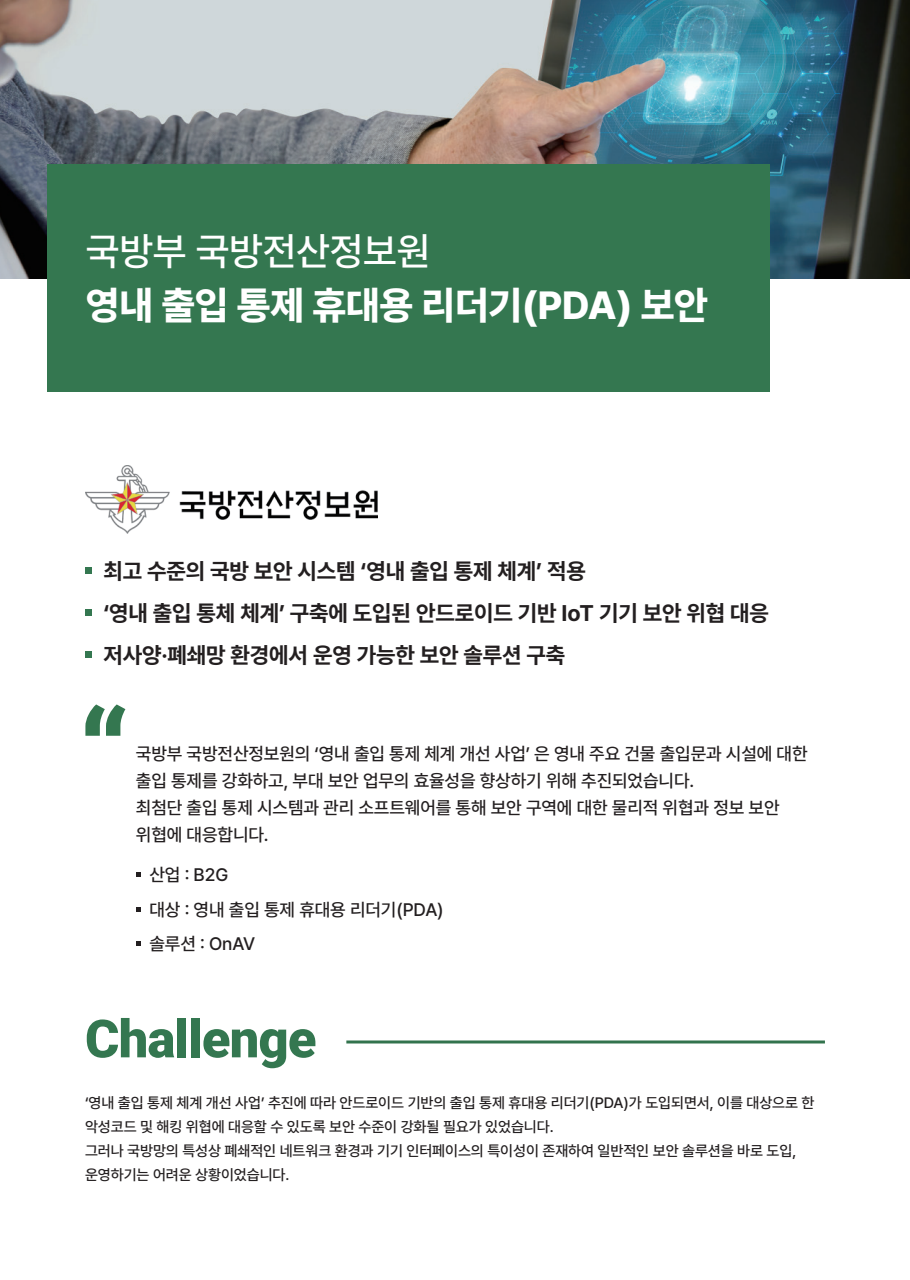
<style>
.page{position:relative;width:910px;height:1280px;background:#fff}
.page>*{position:absolute;margin:0;border:0;box-sizing:border-box;transform-origin:0 0}
.t1{font:900 120px "Roboto";color:#347750}
.t2{font:900 52.5px "Roboto";letter-spacing:-.015em;color:#347750}
.t3{font:800 39px "Pretendard";letter-spacing:-.005em;color:#fff}
.t4{font:500 39px "Pretendard";letter-spacing:-.005em;color:#fff}
.t5{font:700 22.5px/42px "Pretendard";letter-spacing:-.005em;color:#231f20}
.t6{font:500 18px/27px "Pretendard";letter-spacing:-.005em;color:#231f20}
.t7{font:500 15px/24px "Pretendard";letter-spacing:-.005em;color:#231f20}
</style>
<div class="page">
<img style="left:85px;top:465px;width:292px;height:68px">
<img style="left:0;top:0;width:910px;height:278px">
<hr style="left:346px;top:1040px;width:479px;height:3px;background:#32734d">
<div style="left:47px;top:165px;width:722px;height:227px;background:#347750"></div>
<div style="left:85px;top:567px;width:6px;height:7px;background:#347750"></div>
<div style="left:85px;top:609px;width:6px;height:7px;background:#347750"></div>
<div style="left:85px;top:651px;width:6px;height:7px;background:#347750"></div>
<svg style="left:137px;top:873px;width:4px;height:4px"></svg>
<svg style="left:137px;top:907px;width:4px;height:4px"></svg>
<svg style="left:137px;top:942px;width:4px;height:4px"></svg>
<h3 class="t4" style="left:86px;top:223px;width:346px">국방부 국방전산정보원</h3>
<h3 class="t3" style="left:86px;top:276px;width:624px">영내 출입 통제 휴대용 리더기(PDA) 보안</h3>
<h3 class="t5" style="left:103px;top:549px;width:667px">최고 수준의 국방 보안 시스템 ‘영내 출입 통제 체계’ 적용<br>‘영내 출입 통체 체계’ 구축에 도입된 안드로이드 기반 IoT 기기 보안 위협 대응 저사양·폐쇄망 환경에서 운영 가능한 보안 솔루션 구축</h3>
<h1 class="t1" style="left:79px;top:670px;width:53px">“</h1>
<p class="t6" style="left:136px;top:739px;width:673px">국방부 국방전산정보원의 ‘영내 출입 통제 체계 개선 사업’ 은 영내 주요 건물 출입문과 시설에 대한 출입 통제를 강화하고, 부대 보안 업무의 효율성을 향상하기 위해 추진되었습니다.<br>최첨단 출입 통제 시스템과 관리 소프트웨어를 통해 보안 구역에 대한 물리적 위협과 정보 보안 위협에 대응합니다.</p>
<p class="t6" style="left:149px;top:857px;width:296px;line-height:34.5px">산업 : B2G<br>대상 : 영내 출입 통제 휴대용 리더기(PDA) 솔루션 : OnAV</p>
<h2 class="t2" style="left:85px;top:1002px;width:233px">Challenge</h2>
<p class="t7" style="left:85px;top:1090px;width:731px">‘영내 출입 통제 체계 개선 사업’ 추진에 따라 안드로이드 기반의 출입 통제 휴대용 리더기(PDA)가 도입되면서, 이를 대상으로 한 악성코드 및 해킹 위협에 대응할 수 있도록 보안 수준이 강화될 필요가 있었습니다.<br>그러나 국방망의 특성상 폐쇄적인 네트워크 환경과 기기 인터페이스의 특이성이 존재하여 일반적인 보안 솔루션을 바로 도입, 운영하기는 어려운 상황이었습니다.</p>
</div>
